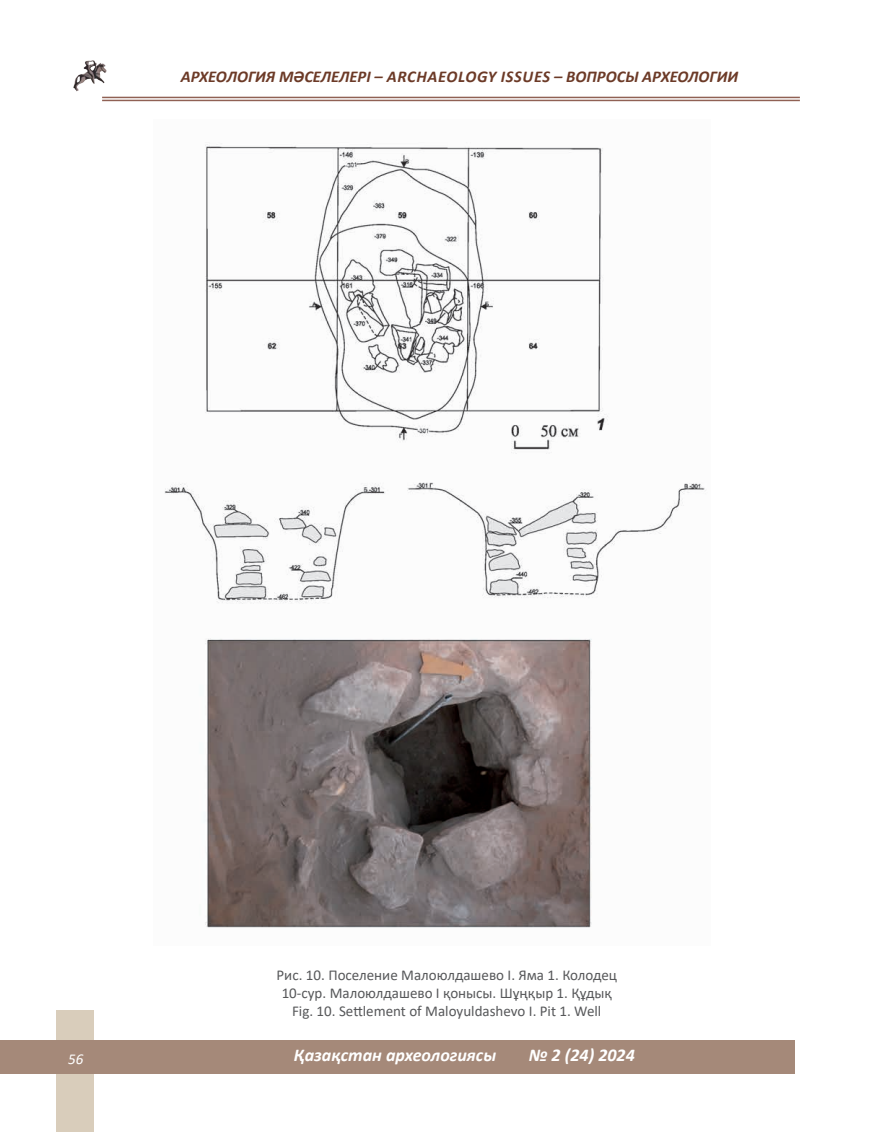
<style>
.page{position:relative;width:885px;height:1132px;background:#fff}
.page>*{position:absolute;margin:0;border:0;box-sizing:border-box;transform-origin:0 0}
.t1{font:italic 700 18px "Calibri";color:#fff}
.t2{font:italic 700 16.5px "Calibri";color:#6c3a27}
.t3{font:15px/18px "Calibri";color:#57585a;text-align:center}
.t4{font:italic 15px "Calibri";color:#fff}
</style>
<div class="page">
<img style="left:73px;top:60px;width:34px;height:32px">
<hr style="left:102px;top:97px;width:697px;height:1px;background:#906154">
<hr style="left:102px;top:100px;width:697px;height:1px;background:#906154">
<div style="left:56px;top:1010px;width:38px;height:121px;background:#d9cdbb"></div>
<div style="left:0;top:1040px;width:884px;height:33px;background:#a58979"></div>
<div style="left:795px;top:1022px;width:89px;height:68px;background:#fff"></div>
<img style="left:164px;top:144px;width:542px;height:784px">
<p class="t2" style="left:181px;top:65px;width:548px">АРХЕОЛОГИЯ МӘСЕЛЕЛЕРІ – ARCHAEOLOGY ISSUES – ВОПРОСЫ АРХЕОЛОГИИ</p>
<p class="t3" style="left:276px;top:965px;width:342px">Рис. 10. Поселение Малоюлдашево I. Яма 1. Колодец<br>10-сур. Малоюлдашево I қонысы. Шұңқыр 1. Құдық<br>Fig. 10. Settlement of Maloyuldashevo I. Pit 1. Well</p>
<p class="t4" style="left:68px;top:1048px;width:17px">56</p>
<p class="t1" style="left:294px;top:1042px;width:204px">ҚАЗАҚСТАН АРХЕОЛОГИЯСЫ</p>
<p class="t1" style="left:528px;top:1042px;width:108px">№ 2 (24) 2024</p>
</div>
